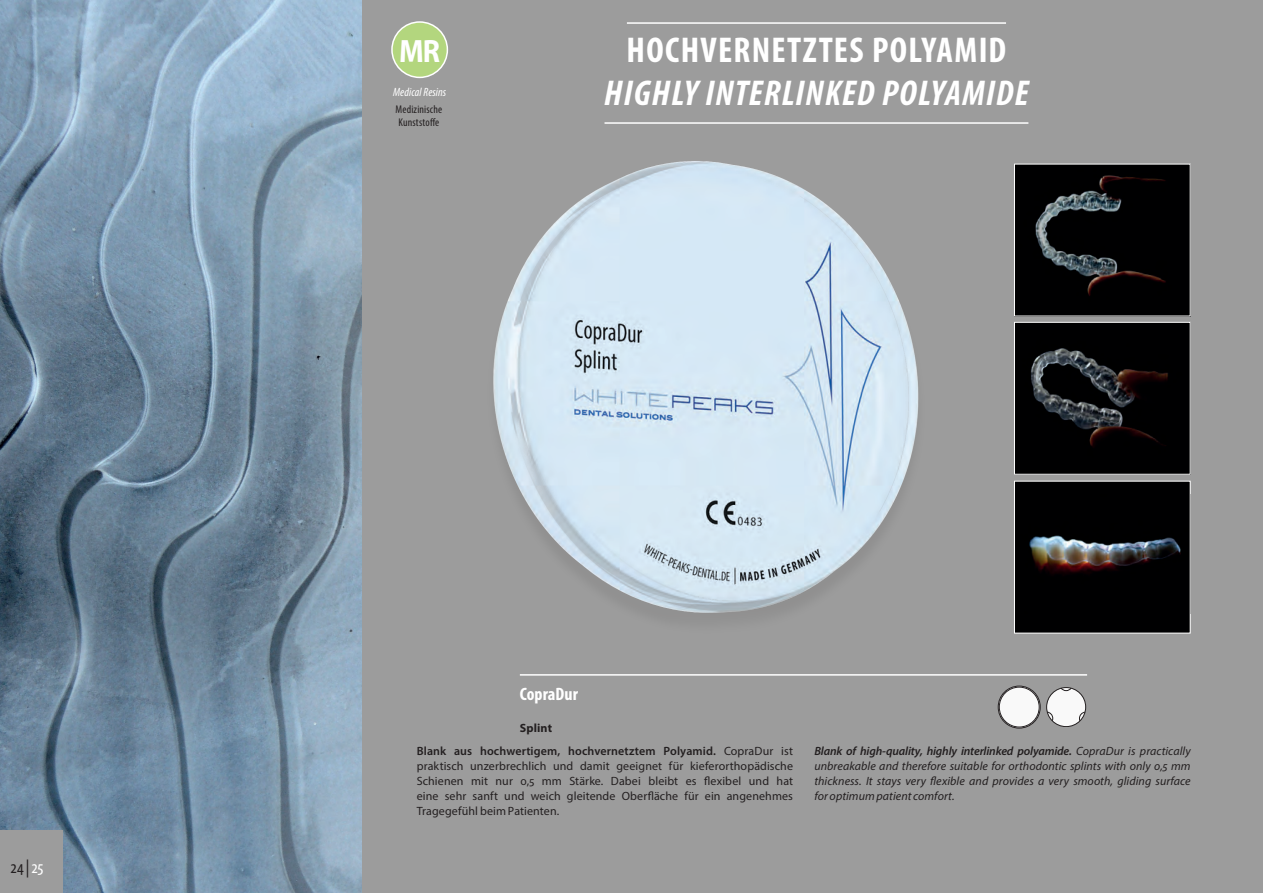
<style>
.page{position:relative;width:1263px;height:893px;background:#fff}
.page>*{position:absolute;margin:0;border:0;box-sizing:border-box;transform-origin:0 0}
.Überschrift{font:italic 700 condensed 36px/43.2px "Myriad Pro";letter-spacing:.035em;color:#fff;text-align:center}
.t1{font:700 32.4px "Myriad Pro";color:#fff;scale:.9 1}
.t2{font:700 condensed 18px "Myriad Pro";color:#fff}
.Fließtext_EN{font:condensed 18px "Myriad Pro";color:#231f20}
.Fließtext_DE{font:12px/15px "Myriad Pro";letter-spacing:.01em;color:#231f20;text-align:justify}
.Fließtext_EN-2{font:italic 12px/15px "Myriad Pro";letter-spacing:.005em;color:#231f20;text-align:justify}
.Materialbezeichnung{font:italic condensed 12px "Myriad Pro";letter-spacing:.01em;color:#fff}
.t3{font:700 12px "Myriad Pro";letter-spacing:.01em;color:#231f20}
.Materialbezeichnung-2{font:condensed 11.25px "Myriad Pro";letter-spacing:.015em;color:#231f20}
.s1{color:#fff}
.s2{font-style:normal}
.s3{font-weight:600}
</style>
<div class="page">
<div style="left:361px;top:0;width:902px;height:893px;background:#9c9c9c"></div>
<img style="left:0;top:0;width:361px;height:893px">
<hr style="left:520px;top:674px;width:567px;height:2px;background:#fff">
<img style="left:0;top:157px;width:7px;height:490px">
<img style="left:493px;top:161px;width:426px;height:457px">
<img style="left:1016px;top:166px;width:172px;height:148px">
<img style="left:1016px;top:324px;width:172px;height:149px">
<div style="left:1014px;top:322px;width:176px;height:153px;border:1px solid #fff"></div>
<div style="left:1014px;top:481px;width:176px;height:152px;background:#000001"></div>
<img style="left:1029px;top:535px;width:152px;height:39px">
<div style="left:392px;top:22px;width:55px;height:55px;background:#b3d67e;border-radius:50%"></div>
<div style="left:391px;top:21px;width:57px;height:57px;border:2px solid #fff;border-radius:50%"></div>
<div style="left:0;top:830px;width:63px;height:63px;background:#9c9c9c"></div>
<svg style="left:998px;top:686px;width:42px;height:42px"></svg>
<div style="left:998px;top:686px;width:42px;height:42px;border:1px solid #231f20;border-radius:50%"></div>
<div style="left:999px;top:687px;width:40px;height:40px;background:#f9f9f9;border-radius:50%"></div>
<div style="left:999px;top:687px;width:40px;height:40px;border:1px solid #231f20;border-radius:50%"></div>
<div style="left:1046px;top:687px;width:40px;height:40px;background:#f9f9f9;border-radius:50%"></div>
<div style="left:1046px;top:687px;width:40px;height:40px;border:1px solid #231f20;border-radius:50%"></div>
<svg style="left:1061px;top:688px;width:10px;height:3px"></svg>
<svg style="left:1079px;top:712px;width:6px;height:9px"></svg>
<svg style="left:1047px;top:712px;width:6px;height:9px"></svg>
<hr style="left:627px;top:22px;width:379px;height:2px;background:#fff">
<hr style="left:604px;top:122px;width:424px;height:2px;background:#fff">
<p class="Fließtext_EN" style="left:11px;top:856px;width:34px">24 | <span class="s1">25</span></p>
<p class="t1" style="left:399px;top:30px;width:47px">MR</p>
<p class="Materialbezeichnung" style="left:393px;top:85px;width:55px">Medical Resins</p>
<p class="Materialbezeichnung-2" style="left:396px;top:102px;width:48px">Medizinische</p>
<p class="Materialbezeichnung-2" style="left:398px;top:116px;width:42px">Kunststoffe</p>
<p class="Überschrift" style="left:604px;top:28px;width:426px"><span class="s2">HOCHVERNETZTES POLYAMID<br></span>HIGHLY INTERLINKED POLYAMIDE</p>
<p class="t2" style="left:520px;top:682px;width:60px">CopraDur</p>
<p class="t3" style="left:520px;top:720px;width:34px">Splint</p>
<p class="Fließtext_DE" style="left:417px;top:744px;width:378px"><span class="s3">Blank aus hochwertigem, hochvernetztem Polyamid.</span> CopraDur ist praktisch unzerbrechlich und damit geeignet für kieferorthopädische Schienen mit nur 0,5 mm Stärke. Dabei bleibt es flexibel und hat eine sehr sanft und weich gleitende Oberfläche für ein angenehmes Tragegefühl beim Patienten.</p>
<p class="Fließtext_EN-2" style="left:814px;top:743px;width:378px"><span class="s3">Blank of high-quality, highly interlinked polyamide.</span> CopraDur is practically unbreakable and therefore suitable for orthodontic splints with only 0,5 mm thickness. It stays very flexible and provides a very smooth, gliding surface for optimum patient comfort.</p>
</div>
